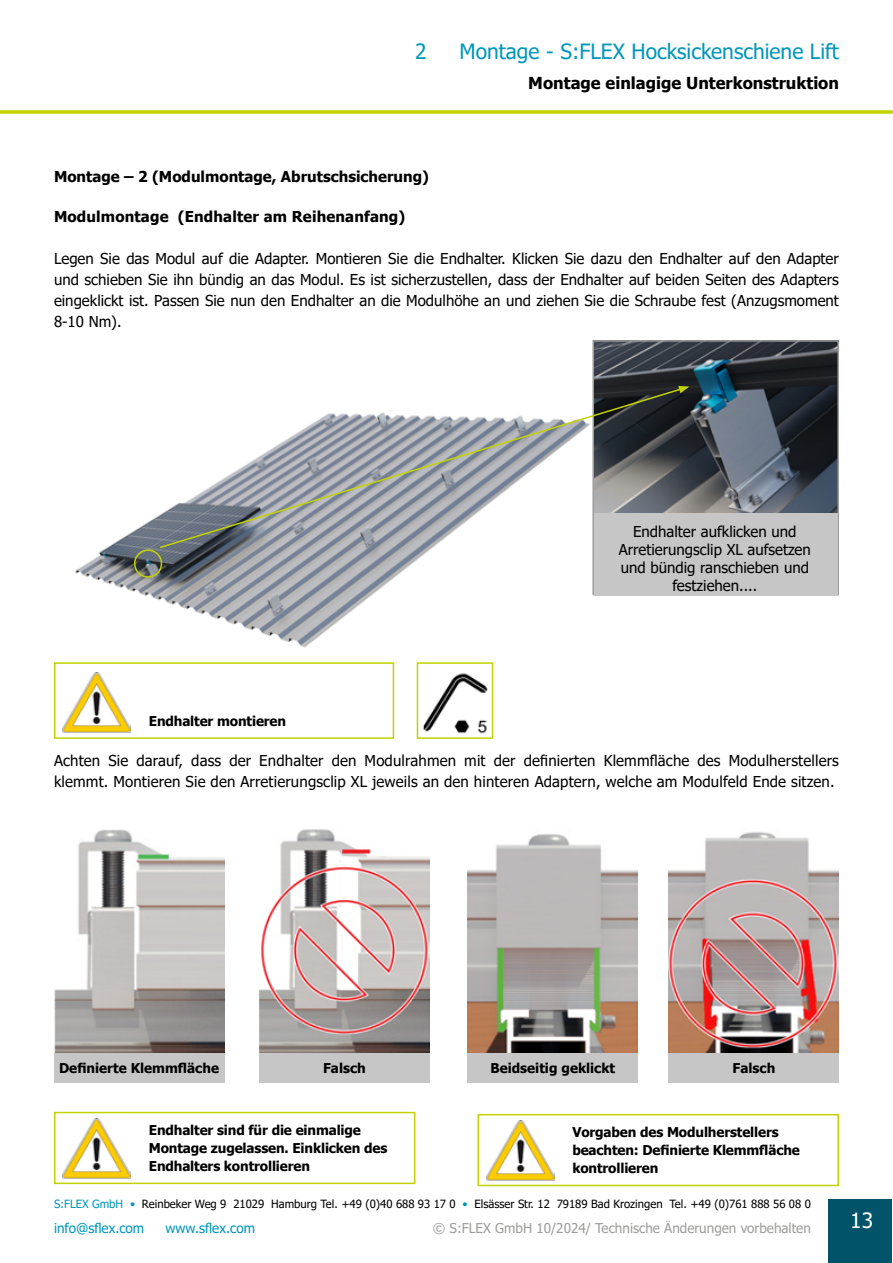
<style>
.page{position:relative;width:893px;height:1263px;background:#fff}
.page>*{position:absolute;margin:0;border:0;box-sizing:border-box;transform-origin:0 0}
.t1{font:21px "Tahoma";color:#0097ba}
.t2{font:21px "Tahoma";color:#fff}
.t3{font:700 16.5px "Tahoma";color:#000}
.t4{font:15px/21px "Tahoma";letter-spacing:.01em;color:#000;text-align:center}
.t5{font:700 15px "Tahoma";color:#000}
.t6{font:700 13.5px/18px "Tahoma";letter-spacing:-.01em;color:#000}
.t7{font:13.5px "Tahoma";color:#9d9d9c}
.t8{font:13.5px "Tahoma";color:#0097ba}
.t9{font:11.4px "Tahoma";color:#000}
.s1{color:#0097ba}
</style>
<div class="page">
<img style="left:595px;top:343px;width:241px;height:170px">
<div style="left:592px;top:340px;width:247px;height:255px;border:2px solid #9d9d9c"></div>
<div style="left:594px;top:513px;width:244px;height:82px;background:#c6c6c6"></div>
<div style="left:828px;top:1199px;width:64px;height:64px;background:#005368"></div>
<hr style="left:0;top:110px;width:891px;height:3px;background:#c3d200">
<hr style="left:0;top:111px;width:893px;height:3px;background:#c3d200">
<img style="left:259px;top:829px;width:170px;height:224px">
<img style="left:54px;top:829px;width:170px;height:224px">
<img style="left:669px;top:832px;width:170px;height:221px">
<img style="left:468px;top:834px;width:170px;height:219px">
<div style="left:54px;top:1053px;width:170px;height:30px;background:#c6c6c6"></div>
<div style="left:259px;top:1053px;width:170px;height:30px;background:#c6c6c6"></div>
<div style="left:468px;top:1053px;width:170px;height:30px;background:#c6c6c6"></div>
<div style="left:669px;top:1053px;width:170px;height:30px;background:#c6c6c6"></div>
<div style="left:54px;top:1112px;width:361px;height:72px;border:2px solid #c3d200"></div>
<img style="left:63px;top:1118px;width:68px;height:60px">
<div style="left:477px;top:1114px;width:362px;height:72px;border:2px solid #c3d200"></div>
<img style="left:486px;top:1120px;width:68px;height:60px">
<img style="left:75px;top:516px;width:356px;height:132px">
<div style="left:54px;top:662px;width:340px;height:77px;border:2px solid #c3d200"></div>
<img style="left:63px;top:673px;width:68px;height:60px">
<svg style="left:158px;top:387px;width:525px;height:162px"></svg>
<svg style="left:678px;top:386px;width:11px;height:7px"></svg>
<div style="left:134px;top:549px;width:28px;height:29px;border:2px solid #c3d200;border-radius:50%"></div>
<img style="left:422px;top:662px;width:72px;height:75px">
<div style="left:417px;top:662px;width:76px;height:77px;border:2px solid #c3d200"></div>
<h1 class="t1" style="left:415px;top:37px;width:13px">2</h1>
<h1 class="t1" style="left:460px;top:37px;width:381px">Montage - S:FLEX Hocksickenschiene Lift</h1>
<p class="t5" style="left:54px;top:166px;width:376px">Montage – 2 (Modulmontage, Abrutschsicherung)</p>
<p class="t3" style="left:528px;top:72px;width:312px">Montage einlagige Unterkonstruktion</p>
<p class="t5" style="left:54px;top:206px;width:353px">Modulmontage (Endhalter am Reihenanfang)</p>
<p class="t4" style="left:54px;top:249px;width:786px;text-align:justify">Legen Sie das Modul auf die Adapter. Montieren Sie die Endhalter. Klicken Sie dazu den Endhalter auf den Adapter und schieben Sie ihn bündig an das Modul. Es ist sicherzustellen, dass der Endhalter auf beiden Seiten des Adapters eingeklickt ist. Passen Sie nun den Endhalter an die Modulhöhe an und ziehen Sie die Schraube fest (Anzugsmoment 8-10 Nm).</p>
<p class="t6" style="left:149px;top:712px;width:139px">Endhalter montieren</p>
<p class="t4" style="left:619px;top:523px;width:194px;line-height:18px">Endhalter aufklicken und<br>Arretierungsclip XL aufsetzen und bündig ranschieben und festziehen....</p>
<p class="t4" style="left:54px;top:751px;width:786px;text-align:left">Achten Sie darauf, dass der Endhalter den Modulrahmen mit der definierten Klemmfläche des Modulherstellers klemmt. Montieren Sie den Arretierungsclip XL jeweils an den hinteren Adaptern, welche am Modulfeld Ende sitzen.</p>
<p class="t6" style="left:59px;top:1060px;width:161px">Definierte Klemmfläche</p>
<p class="t6" style="left:323px;top:1060px;width:44px">Falsch</p>
<p class="t6" style="left:490px;top:1060px;width:126px">Beidseitig geklickt</p>
<p class="t6" style="left:733px;top:1060px;width:44px">Falsch</p>
<p class="t6" style="left:149px;top:1121px;width:240px">Endhalter sind für die einmalige<br>Montage zugelassen. Einklicken des<br>Endhalters kontrollieren</p>
<p class="t6" style="left:572px;top:1124px;width:229px">Vorgaben des Modulherstellers beachten: Definierte Klemmfläche kontrollieren</p>
<p class="t9" style="left:54px;top:1196px;width:758px"><span class="s1">S:FLEX GmbH •</span> Reinbeker Weg 9 21029 Hamburg Tel. +49 (0)40 688 93 17 0 <span class="s1">•</span> Elsässer Str. 12 79189 Bad Krozingen Tel. +49 (0)761 888 56 08 0</p>
<p class="t8" style="left:54px;top:1219px;width:92px">info@sflex.com</p>
<p class="t8" style="left:165px;top:1219px;width:91px">www.sflex.com</p>
<p class="t7" style="left:433px;top:1219px;width:380px">© S:FLEX GmbH 10/2024/ Technische Änderungen vorbehalten</p>
<h1 class="t2" style="left:850px;top:1206px;width:24px">13</h1>
</div>
